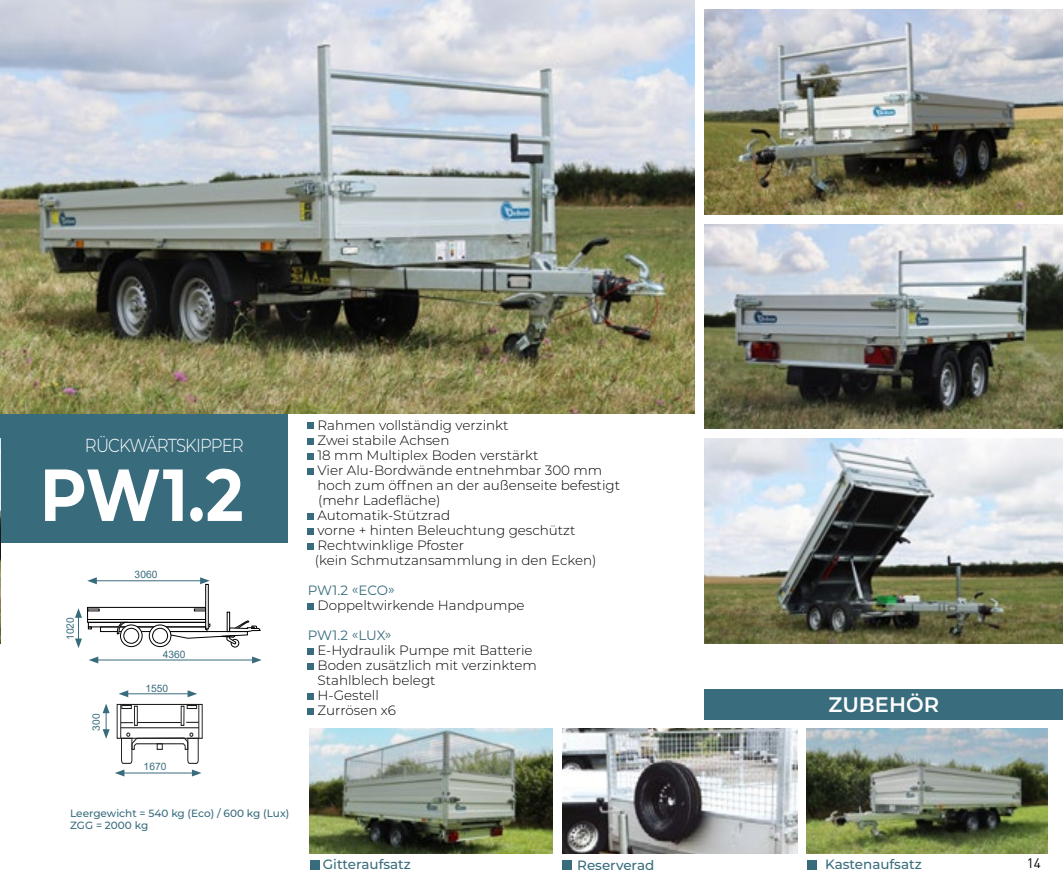
<style>
.page{position:relative;width:1063px;height:893px;background:#fff}
.page>*{position:absolute;margin:0;border:0;box-sizing:border-box;transform-origin:0 0}
.t1{font:700 73.5px "Montserrat";color:#fff;scale:.88 1}
.t2{font:600 21px "Montserrat";color:#fff}
.t3{font:300 18.75px "Montserrat";letter-spacing:-.05em;color:#fff;scale:.88 1}
.t4{font:300 13.5px/15px "Montserrat";color:#000}
.t5{font:500 13.5px "Montserrat";color:#386c7d}
.t6{font:13.5px "Montserrat";letter-spacing:-.01em;color:#386c7d}
.t7{font:13.5px "DIN";color:#000}
.t8{font:500 10.5px/12.6px "Montserrat";color:#386c7d}
.t9{font:10.2px "Arial";color:#386c7d}
</style>
<div class="page">
<div style="left:0;top:414px;width:287px;height:128px;background:#386c7d"></div>
<div style="left:705px;top:688px;width:358px;height:31px;background:#396d7d"></div>
<div style="left:310px;top:860px;width:10px;height:10px;background:#386c7d"></div>
<div style="left:807px;top:860px;width:10px;height:10px;background:#386c7d"></div>
<div style="left:563px;top:860px;width:9px;height:10px;background:#386c7d"></div>
<svg style="left:308px;top:423px;width:6px;height:6px"></svg>
<svg style="left:308px;top:438px;width:6px;height:6px"></svg>
<svg style="left:308px;top:453px;width:6px;height:6px"></svg>
<svg style="left:308px;top:468px;width:6px;height:6px"></svg>
<svg style="left:308px;top:513px;width:6px;height:6px"></svg>
<svg style="left:308px;top:528px;width:6px;height:6px"></svg>
<svg style="left:308px;top:543px;width:6px;height:6px"></svg>
<svg style="left:308px;top:603px;width:6px;height:6px"></svg>
<svg style="left:308px;top:648px;width:6px;height:6px"></svg>
<svg style="left:308px;top:663px;width:6px;height:6px"></svg>
<svg style="left:308px;top:693px;width:6px;height:6px"></svg>
<svg style="left:308px;top:708px;width:6px;height:6px"></svg>
<img style="left:0;top:439px;width:1px;height:204px">
<img style="left:0;top:0;width:694px;height:414px">
<img style="left:704px;top:10px;width:359px;height:204px">
<img style="left:704px;top:224px;width:359px;height:205px">
<img style="left:704px;top:439px;width:359px;height:204px">
<img style="left:563px;top:729px;width:234px;height:125px">
<img style="left:310px;top:728px;width:243px;height:125px">
<img style="left:807px;top:728px;width:241px;height:125px">
<hr style="left:94px;top:580px;width:109px;height:1px;background:#386c7d">
<svg style="left:87px;top:577px;width:10px;height:7px"></svg>
<svg style="left:200px;top:577px;width:10px;height:7px"></svg>
<div style="left:205px;top:584px;width:4px;height:45px;border:1px solid #000"></div>
<svg style="left:75px;top:607px;width:187px;height:169px"></svg>
<h3 class="t3" style="left:85px;top:433px;width:182px">RÜCKWÄRTSKIPPER</h3>
<h1 class="t1" style="left:40px;top:442px;width:233px">PW1.2</h1>
<p class="t9" style="left:63px;top:640px;width:24px;rotate:-90deg">1020</p>
<p class="t9" style="left:89px;top:730px;width:19px;rotate:-90deg">300</p>
<p class="t9" style="left:135px;top:567px;width:24px">3060</p>
<p class="t9" style="left:163px;top:647px;width:24px">4360</p>
<p class="t9" style="left:145px;top:681px;width:24px">1550</p>
<p class="t9" style="left:144px;top:759px;width:24px">1670</p>
<p class="t8" style="left:70px;top:806px;width:221px">Leergewicht = 540 kg (Eco) / 600 kg (Lux)<br>ZGG = 2000 kg</p>
<p class="t4" style="left:315px;top:417px;width:307px">Rahmen vollständig verzinkt<br>Zwei stabile Achsen<br>18 mm Multiplex Boden verstärkt<br>Vier Alu-Bordwände entnehmbar 300 mm hoch zum öffnen an der außenseite befestigt (mehr Ladefläche)<br>Automatik-Stützrad<br>vorne + hinten Beleuchtung geschützt<br>Rechtwinklige Pfoster<br>(kein Schmutzansammlung in den Ecken)</p>
<p class="t6" style="left:308px;top:581px;width:89px">PW1.2 «ECO»</p>
<p class="t4" style="left:318px;top:597px;width:209px">Doppeltwirkende Handpumpe</p>
<p class="t6" style="left:308px;top:626px;width:85px">PW1.2 «LUX»</p>
<p class="t4" style="left:318px;top:642px;width:221px">E-Hydraulik Pumpe mit Batterie<br>Boden zusätzlich mit verzinktem<br>Stahlblech belegt<br>H-Gestell<br>Zurrösen x6</p>
<h2 class="t2" style="left:828px;top:689px;width:112px">ZUBEHÖR</h2>
<p class="t5" style="left:323px;top:855px;width:90px">Gitteraufsatz</p>
<p class="t5" style="left:825px;top:855px;width:98px">Kastenaufsatz</p>
<p class="t5" style="left:577px;top:855px;width:79px">Reserverad</p>
<p class="t7" style="left:1027px;top:855px;width:16px">14</p>
</div>
